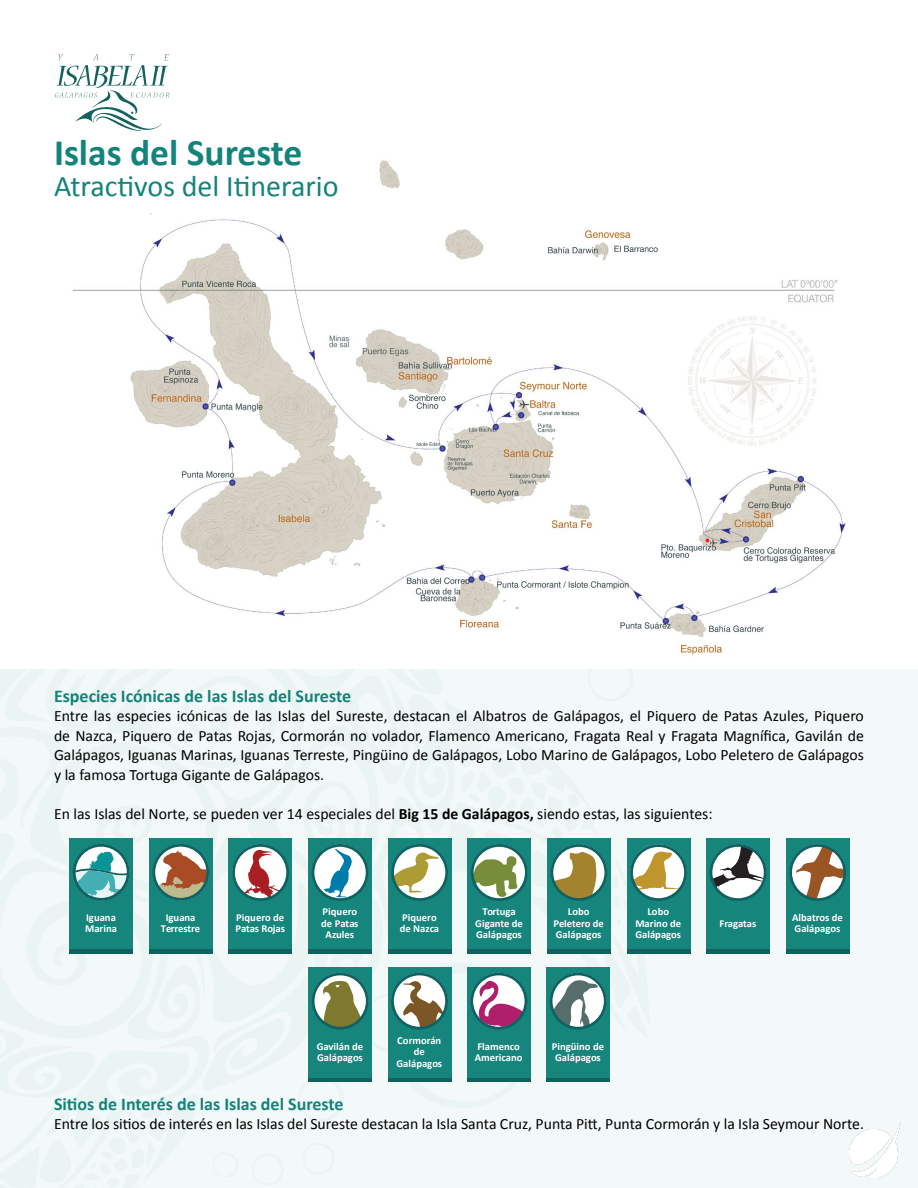
<style>
.page{position:relative;width:918px;height:1188px;background:#fff}
.page>*{position:absolute;margin:0;border:0;box-sizing:border-box;transform-origin:0 0}
.t1{font:700 37.5px "Calibri";color:#12847b}
.t2{font:30px "Calibri";color:#12847b}
.t3{font:700 18px "Calibri";color:#12847b}
.t4{font:15.75px/19.5px "Calibri";color:#000;text-align:justify}
.t5{font:700 10.65px/11.6px "Calibri";color:#fff;text-align:center}
.s1{font-weight:700}
</style>
<div class="page">
<img style="left:0;top:669px;width:918px;height:519px">
<img style="left:72px;top:160px;width:774px;height:495px">
<img style="left:850px;top:1122px;width:51px;height:56px">
<svg style="left:55px;top:54px;width:114px;height:77px"></svg>
<div style="left:70px;top:843px;width:63px;height:110px;background:#0f6260"></div>
<div style="left:70px;top:839px;width:63px;height:110px;background:#16857b"></div>
<svg style="left:73px;top:844px;width:56px;height:56px"></svg>
<svg style="left:74px;top:852px;width:52px;height:45px;background:#76bcbd"></svg>
<div style="left:73px;top:844px;width:57px;height:57px;border:3px solid #0f6261;border-radius:50%"></div>
<div style="left:149px;top:843px;width:64px;height:110px;background:#0f6260"></div>
<div style="left:149px;top:839px;width:64px;height:110px;background:#16857b"></div>
<svg style="left:153px;top:844px;width:56px;height:56px"></svg>
<svg style="left:156px;top:850px;width:51px;height:47px;background:#a89077"></svg>
<div style="left:152px;top:844px;width:57px;height:57px;border:3px solid #0f6261;border-radius:50%"></div>
<div style="left:308px;top:843px;width:64px;height:110px;background:#0f6260"></div>
<div style="left:308px;top:839px;width:64px;height:110px;background:#16857b"></div>
<svg style="left:312px;top:844px;width:56px;height:56px"></svg>
<div style="left:312px;top:844px;width:57px;height:57px;border:3px solid #0f6261;border-radius:50%"></div>
<svg style="left:324px;top:849px;width:28px;height:49px"></svg>
<div style="left:388px;top:843px;width:63px;height:110px;background:#0f6260"></div>
<div style="left:388px;top:839px;width:63px;height:110px;background:#16857b"></div>
<svg style="left:392px;top:844px;width:56px;height:56px"></svg>
<svg style="left:395px;top:852px;width:44px;height:43px;background:#cfd0a9"></svg>
<div style="left:391px;top:844px;width:57px;height:57px;border:3px solid #0f6261;border-radius:50%"></div>
<div style="left:468px;top:843px;width:63px;height:110px;background:#0f6260"></div>
<div style="left:468px;top:839px;width:63px;height:110px;background:#16857b"></div>
<svg style="left:471px;top:844px;width:56px;height:56px"></svg>
<svg style="left:472px;top:856px;width:46px;height:41px;background:#95ac79"></svg>
<div style="left:471px;top:844px;width:57px;height:57px;border:3px solid #0f6261;border-radius:50%"></div>
<div style="left:627px;top:843px;width:63px;height:110px;background:#0f6260"></div>
<div style="left:627px;top:839px;width:63px;height:110px;background:#16857b"></div>
<svg style="left:630px;top:844px;width:57px;height:56px"></svg>
<svg style="left:634px;top:852px;width:48px;height:38px;background:#d4c89b"></svg>
<div style="left:630px;top:844px;width:57px;height:57px;border:3px solid #0f6261;border-radius:50%"></div>
<div style="left:706px;top:843px;width:64px;height:110px;background:#0f6260"></div>
<div style="left:706px;top:839px;width:64px;height:110px;background:#16857b"></div>
<svg style="left:711px;top:846px;width:52px;height:53px;background:#9aaead"></svg>
<div style="left:710px;top:844px;width:57px;height:57px;border:3px solid #0f6261;border-radius:50%"></div>
<div style="left:308px;top:972px;width:64px;height:110px;background:linear-gradient(to right,#0f6260,#0f6260)"></div>
<div style="left:308px;top:967px;width:64px;height:110px;background:#16857b"></div>
<svg style="left:312px;top:973px;width:56px;height:56px"></svg>
<svg style="left:320px;top:980px;width:45px;height:46px;background:#9aa176"></svg>
<div style="left:312px;top:973px;width:57px;height:57px;border:3px solid #0f6261;border-radius:50%"></div>
<div style="left:547px;top:843px;width:64px;height:110px;background:#0f6260"></div>
<div style="left:547px;top:839px;width:64px;height:110px;background:#16857b"></div>
<svg style="left:551px;top:844px;width:56px;height:56px"></svg>
<svg style="left:554px;top:851px;width:52px;height:48px;background:#a4a679"></svg>
<div style="left:550px;top:844px;width:57px;height:57px;border:3px solid #0f6261;border-radius:50%"></div>
<div style="left:467px;top:972px;width:64px;height:110px;background:linear-gradient(to right,#0f6260,#0f6260)"></div>
<div style="left:467px;top:967px;width:64px;height:110px;background:#16857b"></div>
<svg style="left:471px;top:973px;width:56px;height:56px"></svg>
<svg style="left:478px;top:980px;width:48px;height:46px;background:#bd8dad"></svg>
<div style="left:470px;top:973px;width:57px;height:57px;border:3px solid #0f6261;border-radius:50%"></div>
<div style="left:546px;top:972px;width:64px;height:110px;background:linear-gradient(to right,#0f6260,#0f6260)"></div>
<div style="left:546px;top:967px;width:64px;height:110px;background:#16857b"></div>
<svg style="left:550px;top:973px;width:56px;height:56px"></svg>
<svg style="left:551px;top:980px;width:47px;height:46px;background:#9bb1af"></svg>
<div style="left:550px;top:973px;width:57px;height:57px;border:3px solid #0f6261;border-radius:50%"></div>
<div style="left:388px;top:972px;width:63px;height:110px;background:linear-gradient(to right,#0f6260,#0f6260)"></div>
<div style="left:388px;top:967px;width:63px;height:110px;background:#16857b"></div>
<svg style="left:392px;top:973px;width:56px;height:56px"></svg>
<svg style="left:403px;top:981px;width:42px;height:45px;background:#b0ab97"></svg>
<div style="left:391px;top:973px;width:57px;height:57px;border:3px solid #0f6261;border-radius:50%"></div>
<div style="left:229px;top:843px;width:63px;height:110px;background:#0f6260"></div>
<div style="left:229px;top:839px;width:63px;height:110px;background:#16857b"></div>
<svg style="left:232px;top:844px;width:57px;height:56px"></svg>
<svg style="left:239px;top:850px;width:44px;height:48px;background:#cbabac"></svg>
<div style="left:232px;top:844px;width:57px;height:57px;border:3px solid #0f6261;border-radius:50%"></div>
<div style="left:786px;top:843px;width:63px;height:110px;background:#0f6260"></div>
<div style="left:786px;top:839px;width:63px;height:110px;background:#16857b"></div>
<svg style="left:790px;top:844px;width:56px;height:56px"></svg>
<svg style="left:796px;top:846px;width:48px;height:53px;background:#aea692"></svg>
<div style="left:789px;top:844px;width:57px;height:57px;border:3px solid #0f6261;border-radius:50%"></div>
<h1 class="t1" style="left:54px;top:129px;width:250px">Islas del Sureste</h1>
<h2 class="t2" style="left:54px;top:168px;width:286px">Atractivos del Itinerario</h2>
<p class="t3" style="left:54px;top:684px;width:299px">Especies Icónicas de las Islas del Sureste</p>
<p class="t4" style="left:54px;top:706px;width:811px">Entre las especies icónicas de las Islas del Sureste, destacan el Albatros de Galápagos, el Piquero de Patas Azules, Piquero de Nazca, Piquero de Patas Rojas, Cormorán no volador, Flamenco Americano, Fragata Real y Fragata Magnífica, Gavilán de Galápagos, Iguanas Marinas, Iguanas Terreste, Pingüino de Galápagos, Lobo Marino de Galápagos, Lobo Peletero de Galápagos y la famosa Tortuga Gigante de Galápagos.</p>
<p class="t4" style="left:54px;top:804px;width:660px">En las Islas del Norte, se pueden ver 14 especiales del <span class="s1">Big 15 de Galápagos,</span> siendo estas, las siguientes:</p>
<p class="t5" style="left:85px;top:912px;width:33px;text-align:left">Iguana<br>Marina</p>
<p class="t5" style="left:161px;top:912px;width:41px">Iguana<br>Terrestre</p>
<p class="t5" style="left:321px;top:906px;width:39px">Piquero de Patas<br>Azules</p>
<p class="t5" style="left:400px;top:912px;width:41px;text-align:left">Piquero de Nazca</p>
<p class="t5" style="left:475px;top:906px;width:49px">Tortuga<br>Gigante de<br>Galápagos</p>
<p class="t5" style="left:635px;top:906px;width:47px">Lobo<br>Marino de<br>Galápagos</p>
<p class="t5" style="left:720px;top:917px;width:38px">Fragatas</p>
<p class="t5" style="left:553px;top:906px;width:52px">Lobo<br>Peletero de<br>Galápagos</p>
<p class="t5" style="left:235px;top:912px;width:51px;text-align:left">Piquero de<br>Patas Rojas</p>
<p class="t5" style="left:792px;top:912px;width:52px;text-align:left">Albatros de<br>Galápagos</p>
<p class="t5" style="left:317px;top:1040px;width:48px;text-align:left">Gavilán de<br>Galápagos</p>
<p class="t5" style="left:396px;top:1034px;width:47px">Cormorán de<br>Galápagos</p>
<p class="t5" style="left:475px;top:1040px;width:49px;text-align:left">Flamenco<br>Americano</p>
<p class="t5" style="left:552px;top:1040px;width:54px">Pingüino de<br>Galápagos</p>
<p class="t3" style="left:54px;top:1092px;width:291px">Sitios de Interés de las Islas del Sureste</p>
<p class="t4" style="left:54px;top:1114px;width:811px">Entre los sitios de interés en las Islas del Sureste destacan la Isla Santa Cruz, Punta Pitt, Punta Cormorán y la Isla Seymour Norte.</p>
</div>
